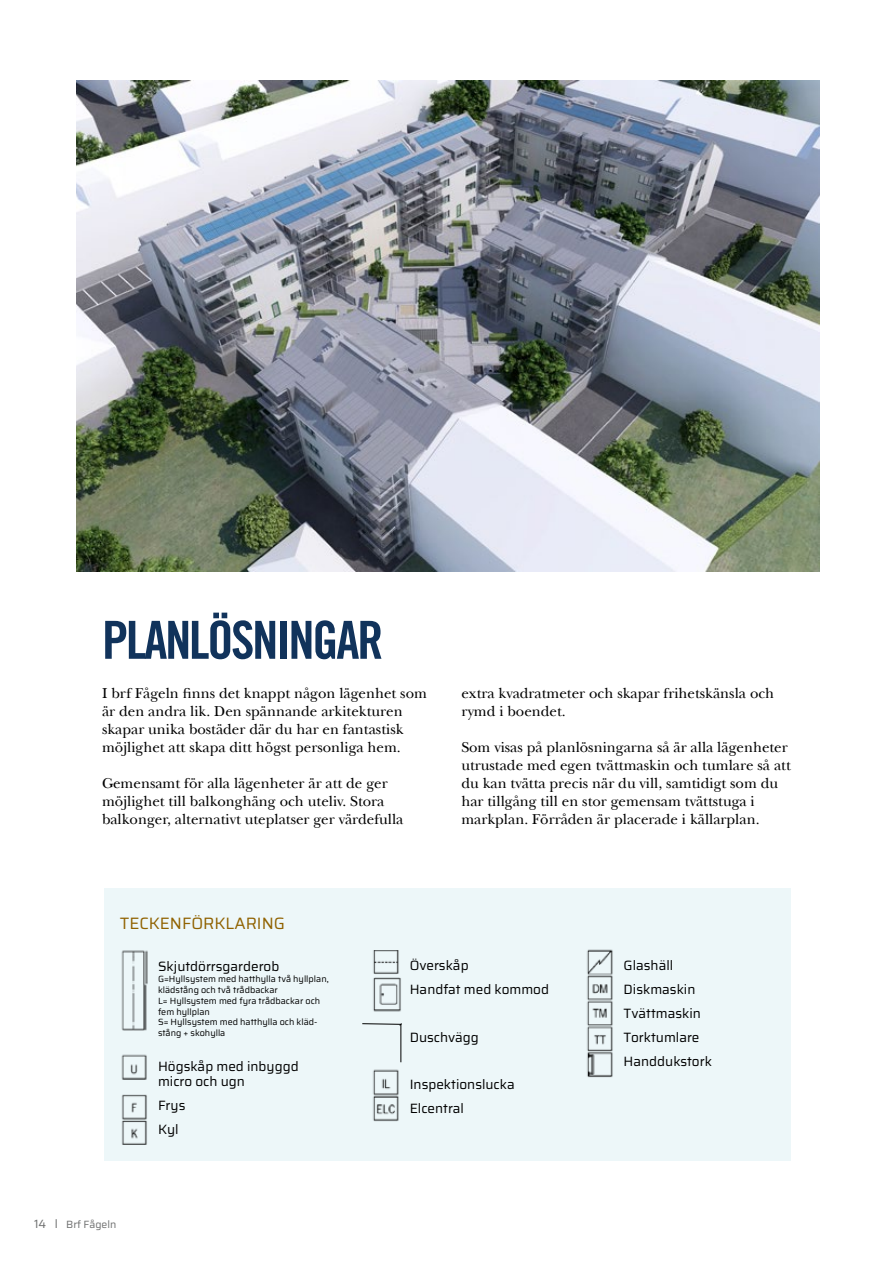
<style>
.page{position:relative;width:893px;height:1263px;background:#fff}
.page>*{position:absolute;margin:0;border:0;box-sizing:border-box;transform-origin:0 0}
.t1{font:52.5px "Trade Gothic LT Pro Bd Cn 20";letter-spacing:-.045em;color:#11335b}
.t2{font:16.5px "Saira";color:#906201}
.t3{font:15px/18px "New Baskerville";color:#000}
.t4{font:13.5px/24px "Saira";color:#000}
.t5{font:10.5px "Saira";color:#6f7070}
.t6{font:9px/10.8px "Saira";color:#000}
.s1{font-size:12px}
</style>
<div class="page">
<div style="left:104px;top:889px;width:687px;height:272px;background:#edf7f9"></div>
<img style="left:587px;top:949px;width:26px;height:129px">
<img style="left:121px;top:950px;width:27px;height:194px">
<img style="left:373px;top:950px;width:28px;height:62px">
<img style="left:373px;top:1069px;width:26px;height:53px">
<img style="left:76px;top:81px;width:743px;height:490px">
<svg style="left:362px;top:1023px;width:40px;height:40px"></svg>
<h1 class="t1" style="left:102px;top:608px;width:283px">PLANLÖSNINGAR</h1>
<p class="t3" style="left:102px;top:684px;width:326px">I brf Fågeln finns det knappt någon lägenhet som är den andra lik. Den spännande arkitekturen skapar unika bostäder där du har en fantastisk möjlighet att skapa ditt högst personliga hem.</p>
<p class="t3" style="left:102px;top:774px;width:303px">Gemensamt för alla lägenheter är att de ger möjlighet till balkonghäng och uteliv. Stora balkonger, alternativt uteplatser ger värdefulla</p>
<p class="t2" style="left:120px;top:910px;width:167px">TECKENFÖRKLARING</p>
<p class="t3" style="left:461px;top:684px;width:314px">extra kvadratmeter och skapar frihetskänsla och rymd i boendet.</p>
<p class="t3" style="left:461px;top:738px;width:331px">Som visas på planlösningarna så är alla lägenheter utrustade med egen tvättmaskin och tumlare så att du kan tvätta precis när du vill, samtidigt som du har tillgång till en stor gemensam tvättstuga i markplan. Förråden är placerade i källarplan.</p>
<p class="t5" style="left:34px;top:1216px;width:84px"><span class="s1">14 l</span> Brf Fågeln</p>
<p class="t4" style="left:158px;top:954px;width:123px">Skjutdörrsgarderob</p>
<p class="t6" style="left:158px;top:973px;width:172px">G=Hyllsystem med hatthylla två hyllplan, klädstång och två trådbackar<br>L= Hyllsystem med fyra trådbackar och fem hyllplan<br>S= Hyllsystem med hatthylla och kläd&shy;stång + skohylla</p>
<p class="t4" style="left:158px;top:1058px;width:142px;line-height:15px">Högskåp med inbyggd micro och ugn</p>
<p class="t4" style="left:158px;top:1093px;width:29px">Frys<br>Kyl</p>
<p class="t4" style="left:410px;top:953px;width:141px">Överskåp<br>Handfat med kommod</p>
<p class="t4" style="left:410px;top:1025px;width:71px">Duschvägg</p>
<p class="t4" style="left:410px;top:1072px;width:107px">Inspektionslucka<br>Elcentral</p>
<p class="t4" style="left:624px;top:953px;width:90px">Glashäll<br>Diskmaskin<br>Tvättmaskin<br>Torktumlare<br>Handdukstork</p>
</div>
